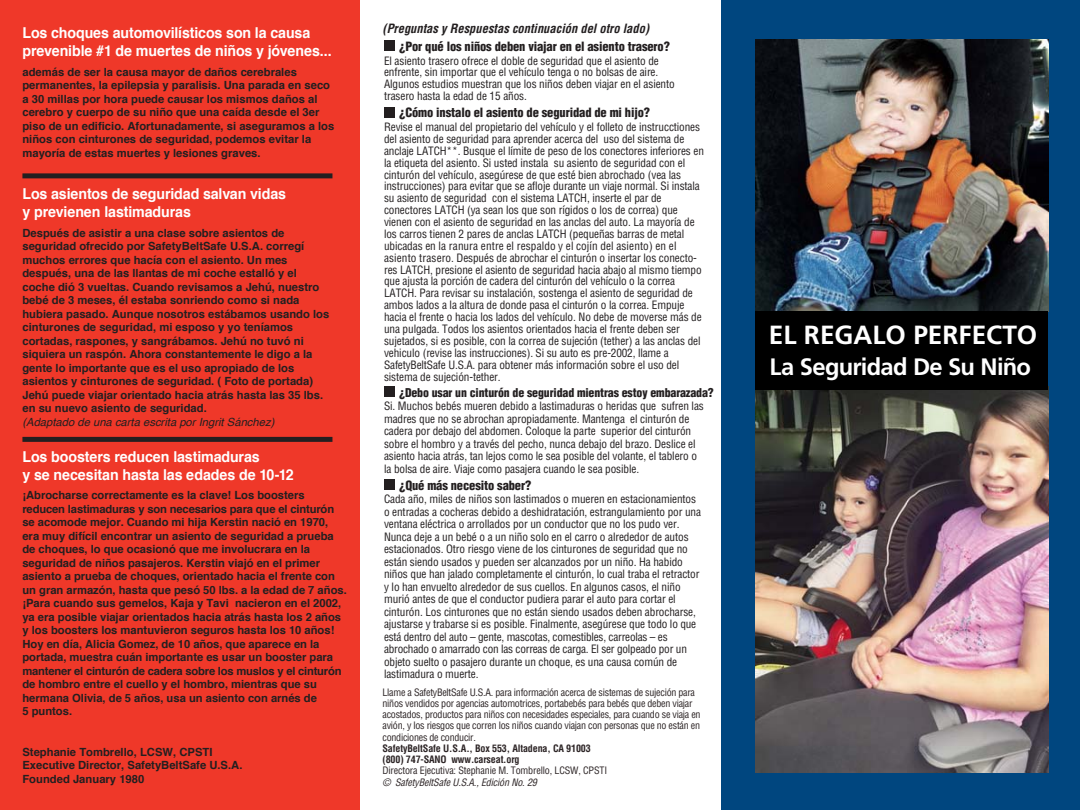
<style>
.page{position:relative;width:1080px;height:810px;background:#fff}
.page>*{position:absolute;margin:0;border:0;box-sizing:border-box;transform-origin:0 0}
.t1{font:700 26.25px "Frutiger";color:#fff}
.t2{font:700 23.75px "Frutiger";letter-spacing:-.03em;color:#fff}
.t3{font:700 15px/18px "Helvetica";letter-spacing:-.01em;color:#fff;scale:.95 1}
.t4{font:900 condensed 12.5px "Helvetica";letter-spacing:-.01em;color:#231f20}
.t5{font:italic 700 condensed 12.5px "Helvetica";color:#231f20}
.t6{font:900 condensed 11.88px "Helvetica";letter-spacing:-.01em;color:#231f20}
.t7{font:condensed 11.25px/11.9px "Helvetica";letter-spacing:-.01em;color:#231f20}
.t8{font:700 11.25px/13.5px "Helvetica";color:#231f20}
.t9{font:italic 11.25px "Helvetica";color:#231f20}
.t10{font:condensed 10px/11.2px "Helvetica";letter-spacing:-.025em;color:#2c2425}
.t11{font:700 condensed 10px/11.2px "Helvetica";letter-spacing:-.015em;color:#2c2425}
.t12{font:italic condensed 10px "Helvetica";letter-spacing:-.015em;color:#2c2425}
</style>
<div class="page">
<div style="left:722px;top:0;width:358px;height:810px;background:#00467f"></div>
<img style="left:756px;top:390px;width:292px;height:382px">
<div style="left:0;top:0;width:360px;height:810px;background:#ef3829"></div>
<div style="left:22px;top:173px;width:310px;height:5px;background:#231f20"></div>
<div style="left:22px;top:437px;width:310px;height:5px;background:#231f20"></div>
<div style="left:385px;top:40px;width:10px;height:11px;background:#231f20"></div>
<div style="left:385px;top:386px;width:10px;height:10px;background:#231f20"></div>
<div style="left:385px;top:479px;width:10px;height:10px;background:#231f20"></div>
<div style="left:385px;top:107px;width:10px;height:10px;background:#231f20"></div>
<img style="left:756px;top:40px;width:292px;height:272px">
<div style="left:756px;top:312px;width:292px;height:78px;background:#000"></div>
<h3 class="t3" style="left:22px;top:25px;width:327px">Los choques automovilísticos son la causa prevenible #1 de muertes de niños y jóvenes...</h3>
<p class="t8" style="left:22px;top:66px;width:313px">además de ser la causa mayor de daños cerebrales permanentes, la epilepsia y paralisis. Una parada en seco a 30 millas por hora puede causar los mismos daños al cerebro y cuerpo de su niño que una caída desde el 3er piso de un edificio. Afortunadamente, si aseguramos a los niños con cinturones de seguridad, podemos evitar la mayoría de estas muertes y lesiones graves.</p>
<h3 class="t3" style="left:22px;top:186px;width:279px">Los asientos de seguridad salvan vidas y previenen lastimaduras</h3>
<p class="t8" style="left:22px;top:227px;width:308px">Después de asistir a una clase sobre asientos de seguridad ofrecido por SafetyBeltSafe U.S.A. corregí muchos errores que hacía con el asiento. Un mes después, una de las llantas de mi coche estalló y el coche dió 3 vueltas. Cuando revisamos a Jehú, nuestro bebé de 3 meses, él estaba sonriendo como si nada hubiera pasado. Aunque nosotros estábamos usando los cinturones de seguridad, mi esposo y yo teníamos cortadas, raspones, y sangrábamos. Jehú no tuvó ni siquiera un raspón. Ahora constantemente le digo a la gente lo importante que es el uso apropiado de los asientos y cinturones de seguridad. ( Foto de portada)<br>Jehú puede viajar orientado hacia atrás hasta las 35 lbs. en su nuevo asiento de seguridad.</p>
<p class="t9" style="left:22px;top:417px;width:253px">(Adaptado de una carta escrita por Ingrit Sánchez)</p>
<h3 class="t3" style="left:22px;top:448px;width:287px">Los boosters reducen lastimaduras<br>y se necesitan hasta las edades de 10-12</h3>
<p class="t8" style="left:22px;top:489px;width:326px">¡Abrocharse correctamente es la clave! Los boosters reducen lastimaduras y son necesarios para que el cinturón se acomode mejor. Cuando mi hija Kerstin nació en 1970, era muy difícil encontrar un asiento de seguridad a prueba de choques, lo que ocasionó que me involucrara en la seguridad de niños pasajeros. Kerstin viajó en el primer asiento a prueba de choques, orientado hacia el frente con un gran armazón, hasta que pesó 50 lbs. a la edad de 7 años. ¡Para cuando sus gemelos, Kaja y Tavi nacieron en el 2002, ya era posible viajar orientados hacia atrás hasta los 2 años y los boosters los mantuvieron seguros hasta los 10 años!<br>Hoy en día, Alicia Gomez, de 10 años, que aparece en la portada, muestra cuán importante es usar un booster para mantener el cinturón de cadera sobre los muslos y el cinturón de hombro entre el cuello y el hombro, mientras que su hermana Olivia, de 5 años, usa un asiento con arnés de<br>5 puntos.</p>
<p class="t8" style="left:22px;top:746px;width:222px">Stephanie Tombrello, LCSW, CPSTI<br>Executive Director, SafetyBeltSafe U.S.A.<br>Founded January 1980</p>
<p class="t5" style="left:382px;top:23px;width:271px">(Preguntas y Respuestas continuación delotro lado)</p>
<p class="t7" style="left:384px;top:55px;width:292px">El asiento trasero ofrece el doble de seguridad que el asiento de enfrente, sin importar que el vehículo tenga o no bolsas de aire.<br>Algunos estudios muestran que los niños deben viajar en el asiento trasero hasta la edad de 15 años.</p>
<p class="t4" style="left:399px;top:40px;width:272px">¿Por qué los niños deben viajar en el asiento trasero?</p>
<p class="t4" style="left:399px;top:107px;width:252px">¿Cómo instalo el asiento de seguridad de mi hijo?</p>
<p class="t7" style="left:384px;top:122px;width:321px">Revise el manual del propietario del vehículo y el folleto de instrucctiones del asiento de seguridad para aprender acerca del uso del sistema de anclaje LATCH**. Busque el límite de peso de los conectores inferiores en la etiqueta del asiento. Si usted instala su asiento de seguridad con el cinturón del vehículo, asegúrese de que esté bien abrochado (vea las instrucciones) para evitar que se afloje durante un viaje normal. Si instala su asiento de seguridad con el sistema LATCH, inserte el par de conectores LATCH (ya sean los que son rígidos o los de correa) que vienen con el asiento de seguridad en las anclas del auto. La mayoría de los carros tienen 2 pares de anclas LATCH (pequeñas barras de metal ubicadas en la ranura entre el respaldo y el cojín del asiento) en el asiento trasero. Después de abrochar el cinturón o insertar los conecto&shy;res LATCH, presione el asiento de seguridad hacia abajo al mismo tiempo que ajusta la porción de cadera del cinturón del vehículo o la correa LATCH. Para revisar su instalación, sostenga el asiento de seguridad de ambos lados a la altura de donde pasa el cinturón o la correa. Empuje hacia el frente o hacia los lados del vehículo. No debe de moverse más de una pulgada. Todos los asientos orientados hacia el frente deben ser sujetados, si es posible, con la correa de sujeción (tether) a las anclas del vehiculo (revise las instrucciones). Si su auto es pre-2002, llame a SafetyBeltSafe U.S.A. para obtener más información sobre el uso del sistema de sujeción-tether.</p>
<p class="t6" style="left:399px;top:387px;width:316px">¿Debo usar un cinturón de seguridad mientras estoy embarazada?</p>
<p class="t7" style="left:384px;top:401px;width:321px;line-height:12.5px">Si. Muchos bebés mueren debido a lastimaduras o heridas que sufren las madres que no se abrochan apropiadamente. Mantenga el cinturón de cadera por debajo del abdomen. Coloque la parte superior del cinturón sobre el hombro y a través del pecho, nunca debajo del brazo. Deslice el asiento hacia atrás, tan lejos como le sea posible del volante, el tablero o la bolsa de aire. Viaje como pasajera cuando le sea posible.</p>
<p class="t4" style="left:399px;top:479px;width:134px">¿Qué más necesito saber?</p>
<p class="t7" style="left:384px;top:494px;width:318px;line-height:12.5px">Cada año, miles de niños son lastimados o mueren en estacionamientos o entradas a cocheras debido a deshidratación, estrangulamiento por una ventana eléctrica o arrollados por un conductor que no los pudo ver.<br>Nunca deje a un bebé o a un niño solo en el carro o alrededor de autos estacionados. Otro riesgo viene de los cinturones de seguridad que no están siendo usados y pueden ser alcanzados por un niño. Ha habido niños que han jalado completamente el cinturón, lo cual traba el retractor y lo han envuelto alrededor de sus cuellos. En algunos casos, el niño murió antes de que el conductor pudiera parar el auto para cortar el cinturón. Los cinturones que no están siendo usados deben abrocharse, ajustarse y trabarse si es posible. Finalmente, asegúrese que todo lo que está dentro del auto – gente, mascotas, comestibles, carreolas – es abrochado o amarrado con las correas de carga. El ser golpeado por un objeto suelto o pasajero durante un choque, es una causa común de lastimadura o muerte.</p>
<p class="t10" style="left:382px;top:687px;width:320px">Llame a SafetyBeltSafe U.S.A. para información acerca de sistemas de sujeción para niños vendidos por agencias automotrices, portabebés para bebés que deben viajar acostados, productos para niños con necesidades especiales, para cuando se viaja en avión, y los riesgos que corren los niños cuando viajan con personas que no están en condiciones de conducir.</p>
<p class="t11" style="left:382px;top:743px;width:210px">SafetyBeltSafe U.S.A., Box 553, Altadena, CA 91003 (800) 747-SANO www.carseat.org</p>
<p class="t10" style="left:382px;top:766px;width:226px">Directora Ejecutiva: Stephanie M. Tombrello, LCSW, CPSTI</p>
<p class="t12" style="left:382px;top:776px;width:156px">© SafetyBeltSafe U.S.A., Edición No. 29</p>
<h1 class="t1" style="left:769px;top:322px;width:270px">EL REGALO PERFECTO</h1>
<h2 class="t2" style="left:769px;top:355px;width:263px">La Seguridad De Su Niño</h2>
</div>
